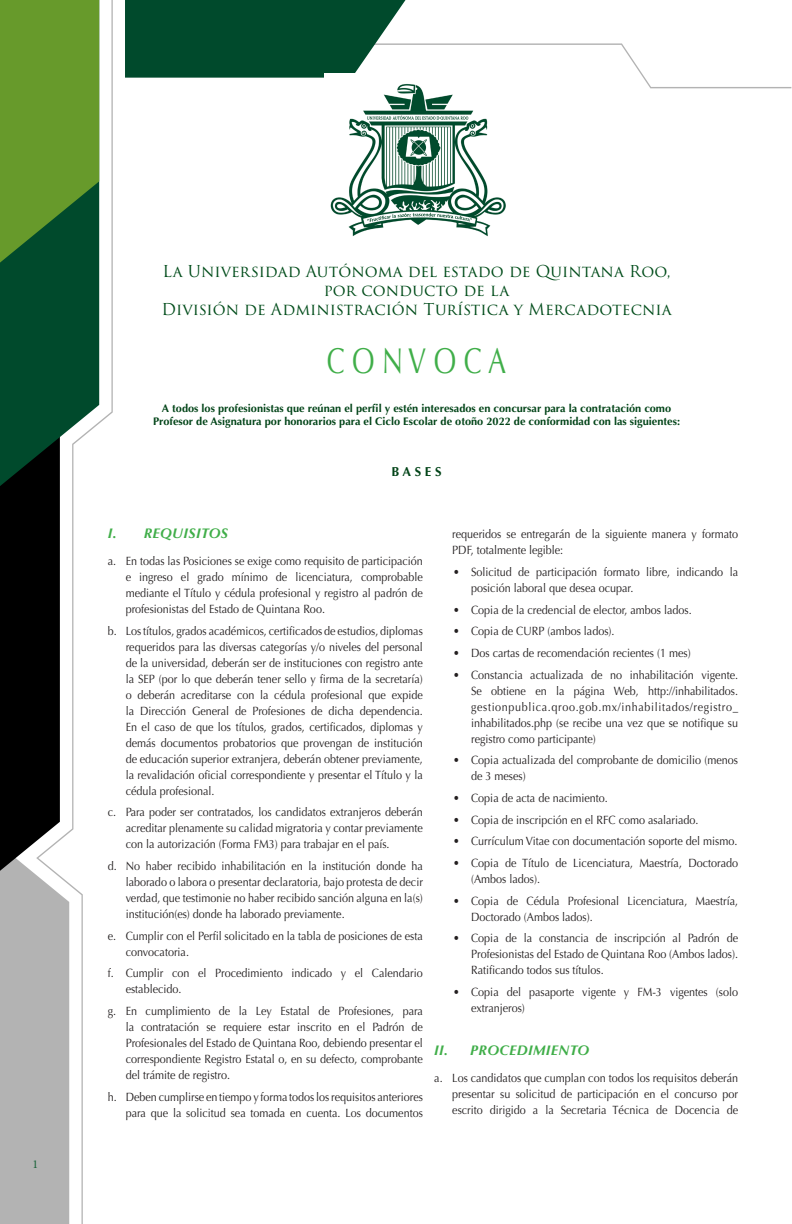
<style>
.page{position:relative;width:792px;height:1224px;background:#fff}
.page>*{position:absolute;margin:0;border:0;box-sizing:border-box;transform-origin:0 0}
.t1{font:36px "Optima";color:#40ae49;scale:.75 1}
.t2{font:16px/19.2px "Trajan Pro 3";color:#004c1a;text-align:center}
.Titulo_parrafo{font:italic 700 14px "Optima";letter-spacing:.025em;color:#40ae49}
.t3{font:700 13px "Optima";color:#024418}
.t4{font:12px/16px "Optima";color:#231f20;text-align:justify;scale:.9 1}
.t5{font:12px "Minion Pro";color:#186238}
.t6{font:700 11px/13.2px "Optima";color:#024418;text-align:center}
</style>
<div class="page">
<div style="left:0;top:871px;width:36px;height:353px;background:#b3b3b3"></div>
<div style="left:0;top:486px;width:36px;height:385px;background:#000"></div>
<div style="left:0;top:263px;width:36px;height:223px;background:#004a2c"></div>
<div style="left:0;top:0;width:36px;height:263px;background:#679a2b"></div>
<svg style="left:36px;top:0;width:77px;height:1224px"></svg>
<svg style="left:125px;top:0;width:666px;height:88px"></svg>
<img style="left:324px;top:74px;width:185px;height:162px">
<p class="t5" style="left:33px;top:1156px;width:7px">1</p>
<p class="t2" style="left:162px;top:262px;width:512px">La Universidad Autónoma del estado de Quintana Roo, por conducto de la<br>División de Administración Turística y Mercadotecnia</p>
<p class="t1" style="left:327px;top:340px;width:241px">C O N V O C A</p>
<p class="t6" style="left:153px;top:401px;width:529px">A todos los profesionistas que reúnan el perfil y estén interesados en concursar para la contratación como<br>Profesor de Asignatura por honorarios para el Ciclo Escolar de otoño 2022 de conformidad con las siguientes:</p>
<p class="t3" style="left:392px;top:464px;width:52px">B A S E S</p>
<p class="Titulo_parrafo" style="left:108px;top:525px;width:122px">I. REQUISITOS</p>
<p class="t4" style="left:126px;top:553px;width:332px;text-indent:-18px">a. En todas las Posiciones se exige como requisito de participación e ingreso el grado mínimo de licenciatura, comprobable mediante el Título y cédula profesional y registro al padrón de profesionistas del Estado de Quintana Roo.</p>
<p class="t4" style="left:126px;top:623px;width:332px;text-indent:-18px">b. Los títulos, grados académicos, certificados de estudios, diplomas requeridos para las diversas categorías y/o niveles del personal de la universidad, deberán ser de instituciones con registro ante la SEP (por lo que deberán tener sello y firma de la secretaría) o deberán acreditarse con la cédula profesional que expide la Dirección General de Profesiones de dicha dependencia.<br>En el caso de que los títulos, grados, certificados, diplomas y demás documentos probatorios que provengan de institución de educación superior extranjera, deberán obtener previamente, la revalidación oficial correspondiente y presentar el Título y la cédula profesional.</p>
<p class="t4" style="left:126px;top:805px;width:332px;text-indent:-18px">c. Para poder ser contratados, los candidatos extranjeros deberán acreditar plenamente su calidad migratoria y contar previamente con la autorización (Forma FM3) para trabajar en el país.</p>
<p class="t4" style="left:126px;top:858px;width:332px;text-indent:-18px">d. No haber recibido inhabilitación en la institución donde ha laborado o labora o presentar declaratoria, bajo protesta de decir verdad, que testimonie no haber recibido sanción alguna en la(s) institución(es) donde ha laborado previamente.</p>
<p class="t4" style="left:126px;top:928px;width:332px;text-indent:-18px">e. Cumplir con el Perfil solicitado en la tabla de posiciones de esta convocatoria.</p>
<p class="t4" style="left:126px;top:966px;width:332px;text-indent:-18px">f. Cumplir con el Procedimiento indicado y el Calendario establecido.</p>
<p class="t4" style="left:126px;top:1003px;width:332px;text-indent:-18px">g. En cumplimiento de la Ley Estatal de Profesiones, para la contratación se requiere estar inscrito en el Padrón de Profesionales del Estado de Quintana Roo, debiendo presentar el correspondiente Registro Estatal o, en su defecto, comprobante del trámite de registro.</p>
<p class="t4" style="left:108px;top:1089px;width:352px;text-align:right">h. Deben cumplirse en tiempo y forma todos los requisitos anteriores para que la solicitud sea tomada en cuenta. Los documentos</p>
<p class="t4" style="left:452px;top:526px;width:319px">requeridos se entregarán de la siguiente manera y formato<br>PDF, totalmente legible:</p>
<p class="t4" style="left:471px;top:564px;width:298px;text-indent:-18px">• Solicitud de participación formato libre, indicando la posición laboral que desea ocupar.</p>
<p class="t4" style="left:453px;top:602px;width:267px">• Copia de la credencial de elector, ambos lados.</p>
<p class="t4" style="left:453px;top:623px;width:181px">• Copia de CURP (ambos lados).</p>
<p class="t4" style="left:453px;top:645px;width:266px">• Dos cartas de recomendación recientes (1 mes)</p>
<p class="t4" style="left:471px;top:667px;width:298px;text-indent:-18px">• Constancia actualizada de no inhabilitación vigente.<br>Se obtiene en la página Web, http://inhabilitados. gestionpublica.qroo.gob.mx/inhabilitados/registro_ inhabilitados.php (se recibe una vez que se notifique su registro como participante)</p>
<p class="t4" style="left:471px;top:752px;width:298px;text-indent:-18px">• Copia actualizada del comprobante de domicilio (menos de 3 meses)</p>
<p class="t4" style="left:453px;top:790px;width:174px">• Copia de acta de nacimiento.</p>
<p class="t4" style="left:453px;top:812px;width:274px">• Copia de inscripción en el RFC como asalariado.</p>
<p class="t4" style="left:453px;top:833px;width:317px">• Currículum Vitae con documentación soporte del mismo.</p>
<p class="t4" style="left:471px;top:855px;width:298px;text-indent:-18px">• Copia de Título de Licenciatura, Maestría, Doctorado (Ambos lados).</p>
<p class="t4" style="left:471px;top:893px;width:298px;text-indent:-18px">• Copia de Cédula Profesional Licenciatura, Maestría,<br>Doctorado (Ambos lados).</p>
<p class="t4" style="left:471px;top:930px;width:298px;text-indent:-18px">• Copia de la constancia de inscripción al Padrón de Profesionistas del Estado de Quintana Roo (Ambos lados).<br>Ratificando todos sus títulos.</p>
<p class="t4" style="left:471px;top:984px;width:298px;text-indent:-18px">• Copia del pasaporte vigente y FM-3 vigentes (solo extranjeros)</p>
<p class="Titulo_parrafo" style="left:434px;top:1041px;width:156px">II. PROCEDIMIENTO</p>
<p class="t4" style="left:452px;top:1070px;width:319px;text-indent:-18px">a. Los candidatos que cumplan con todos los requisitos deberán presentar su solicitud de participación en el concurso por escrito dirigido a la Secretaria Técnica de Docencia de</p>
</div>
